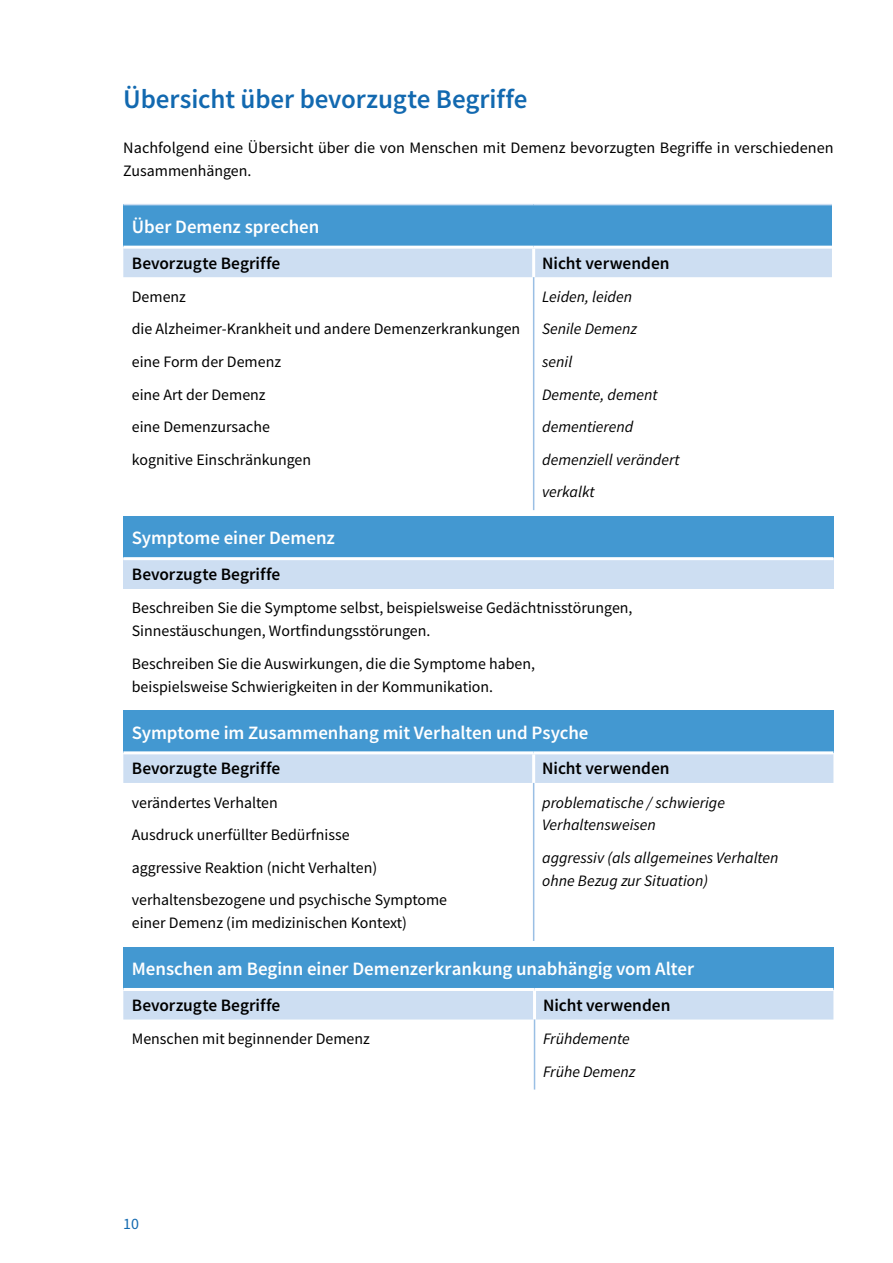
<style>
.page{position:relative;width:893px;height:1263px;background:#fff}
.page>*{position:absolute;margin:0;border:0;box-sizing:border-box;transform-origin:0 0}
.Headline_-_nummerier{font:600 27px "Source Sans Pro";letter-spacing:-.005em;color:#1269b0}
.Headline_Level_2_Tab{font:600 18.9px "Source Sans Pro";letter-spacing:-.005em;color:#fff}
.Headline_Level_3_Tab{font:600 17.4px "Source Sans Pro";color:#000}
.Tabelle_Text_schwarz{font:15.9px/22.8px "Source Sans Pro";color:#000}
.Tabelle_Text_schwarz-2{font:italic 15.9px/22.8px "Source Sans Pro";color:#000}
.t1{font:15.9px "Source Sans Pro";color:#1269b0}
</style>
<div class="page">
<div style="left:123px;top:205px;width:709px;height:42px;background:#4398d1"></div>
<div style="left:123px;top:249px;width:709px;height:28px;background:#cddef2"></div>
<hr style="left:123px;top:246px;width:411px;height:3px;background:#fff">
<hr style="left:534px;top:246px;width:298px;height:3px;background:#fff">
<hr style="left:532px;top:249px;width:3px;height:28px;background:#fff">
<hr style="left:533px;top:277px;width:1px;height:233px;background:#9abfe4">
<hr style="left:123px;top:204px;width:411px;height:1px;background:#cddef2">
<hr style="left:534px;top:204px;width:298px;height:1px;background:#cddef2">
<div style="left:123px;top:516px;width:710px;height:43px;background:#4398d1"></div>
<div style="left:123px;top:559px;width:710px;height:30px;background:#cddef2"></div>
<hr style="left:123px;top:557px;width:710px;height:3px;background:#fff">
<div style="left:123px;top:710px;width:710px;height:43px;background:#4398d1"></div>
<div style="left:123px;top:754px;width:710px;height:29px;background:#cddef2"></div>
<hr style="left:123px;top:751px;width:411px;height:3px;background:#fff">
<hr style="left:534px;top:751px;width:299px;height:3px;background:#fff">
<hr style="left:532px;top:754px;width:3px;height:29px;background:#fff">
<hr style="left:533px;top:783px;width:1px;height:158px;background:#9abfe4">
<div style="left:123px;top:947px;width:710px;height:42px;background:#4398d1"></div>
<div style="left:123px;top:991px;width:710px;height:28px;background:#cddef2"></div>
<hr style="left:123px;top:988px;width:411px;height:3px;background:#fff">
<hr style="left:534px;top:988px;width:299px;height:3px;background:#fff">
<hr style="left:533px;top:991px;width:3px;height:28px;background:#fff">
<hr style="left:534px;top:1019px;width:1px;height:70px;background:#9abfe4">
<p class="Headline_-_nummerier" style="left:123px;top:81px;width:406px">Übersicht über bevorzugte Begriffe</p>
<p class="Tabelle_Text_schwarz" style="left:123px;top:137px;width:712px">Nachfolgend eine Übersicht über die von Menschen mit Demenz bevorzugten Begriffe in verschiedenen<br>Zusammenhängen.</p>
<p class="Headline_Level_2_Tab" style="left:132px;top:214px;width:189px">Über Demenz sprechen</p>
<p class="Headline_Level_3_Tab" style="left:132px;top:251px;width:150px">Bevorzugte Begriffe</p>
<p class="Headline_Level_3_Tab" style="left:542px;top:251px;width:129px">Nicht verwenden</p>
<p class="Tabelle_Text_schwarz" style="left:132px;top:285px;width:56px">Demenz</p>
<p class="Tabelle_Text_schwarz" style="left:132px;top:318px;width:390px">die Alzheimer-Krankheit und andere Demenzerkrankungen</p>
<p class="Tabelle_Text_schwarz" style="left:132px;top:350px;width:151px">eine Form der Demenz</p>
<p class="Tabelle_Text_schwarz" style="left:132px;top:383px;width:135px">eine Art der Demenz</p>
<p class="Tabelle_Text_schwarz" style="left:132px;top:415px;width:140px">eine Demenzursache</p>
<p class="Tabelle_Text_schwarz" style="left:132px;top:448px;width:181px">kognitive Einschränkungen</p>
<p class="Tabelle_Text_schwarz-2" style="left:542px;top:285px;width:91px">Leiden, leiden</p>
<p class="Tabelle_Text_schwarz-2" style="left:542px;top:318px;width:96px">Senile Demenz</p>
<p class="Tabelle_Text_schwarz-2" style="left:542px;top:350px;width:32px">senil</p>
<p class="Tabelle_Text_schwarz-2" style="left:542px;top:383px;width:117px">Demente, dement</p>
<p class="Tabelle_Text_schwarz-2" style="left:542px;top:415px;width:93px">dementierend</p>
<p class="Tabelle_Text_schwarz-2" style="left:542px;top:448px;width:139px">demenziell verändert</p>
<p class="Tabelle_Text_schwarz-2" style="left:542px;top:481px;width:54px">verkalkt</p>
<p class="Headline_Level_2_Tab" style="left:132px;top:526px;width:205px">Symptome einer Demenz</p>
<p class="Headline_Level_3_Tab" style="left:132px;top:563px;width:150px">Bevorzugte Begriffe</p>
<p class="Tabelle_Text_schwarz" style="left:132px;top:597px;width:502px">Beschreiben Sie die Symptome selbst, beispielsweise Gedächtnisstörungen,<br>Sinnestäuschungen, Wortfindungsstörungen.</p>
<p class="Tabelle_Text_schwarz" style="left:132px;top:652px;width:405px">Beschreiben Sie die Auswirkungen, die die Symptome haben, beispielsweise Schwierigkeiten in der Kommunikation.</p>
<p class="Headline_Level_2_Tab" style="left:132px;top:720px;width:458px">Symptome im Zusammenhang mit Verhalten und Psyche</p>
<p class="Headline_Level_3_Tab" style="left:132px;top:757px;width:150px">Bevorzugte Begriffe</p>
<p class="Headline_Level_3_Tab" style="left:542px;top:757px;width:129px">Nicht verwenden</p>
<p class="Tabelle_Text_schwarz" style="left:132px;top:791px;width:148px">verändertes Verhalten</p>
<p class="Tabelle_Text_schwarz" style="left:132px;top:823px;width:219px">Ausdruck unerfüllter Bedürfnisse</p>
<p class="Tabelle_Text_schwarz" style="left:132px;top:856px;width:247px">aggressive Reaktion (nicht Verhalten)</p>
<p class="Tabelle_Text_schwarz" style="left:132px;top:889px;width:317px">verhaltensbezogene und psychische Symptome einer Demenz (im medizinischen Kontext)</p>
<p class="Tabelle_Text_schwarz-2" style="left:542px;top:791px;width:184px">problematische / schwierige<br>Verhaltensweisen</p>
<p class="Tabelle_Text_schwarz-2" style="left:542px;top:846px;width:238px">aggressiv (als allgemeines Verhalten ohne Bezug zur Situation)</p>
<p class="Headline_Level_2_Tab" style="left:132px;top:956px;width:564px">Menschen am Beginn einer Demenzerkrankung unabhängig vom Alter</p>
<p class="Headline_Level_3_Tab" style="left:132px;top:994px;width:150px">Bevorzugte Begriffe</p>
<p class="Headline_Level_3_Tab" style="left:543px;top:994px;width:129px">Nicht verwenden</p>
<p class="Tabelle_Text_schwarz" style="left:132px;top:1027px;width:240px">Menschen mit beginnender Demenz</p>
<p class="Tabelle_Text_schwarz-2" style="left:543px;top:1027px;width:88px">Frühdemente</p>
<p class="Tabelle_Text_schwarz-2" style="left:543px;top:1060px;width:94px">Frühe Demenz</p>
<p class="t1" style="left:123px;top:1213px;width:17px">10</p>
</div>
